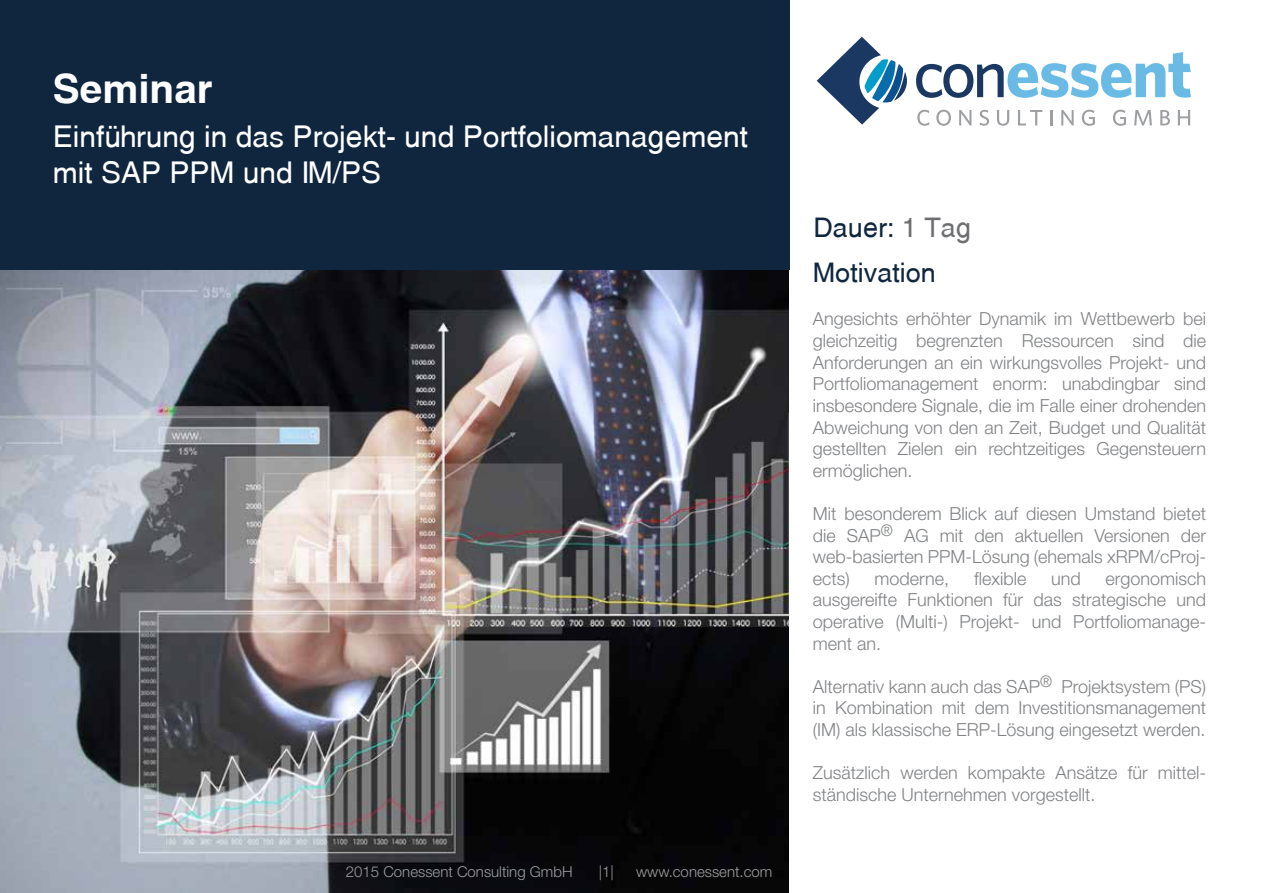
<style>
.page{position:relative;width:1263px;height:893px;background:#fff}
.page>*{position:absolute;margin:0;border:0;box-sizing:border-box;transform-origin:0 0}
.t1{font:700 40.5px "Swansea";color:#fff}
.t2{font:30px/36px "Swansea";color:#fff}
.t3{font:27px "Swansea";color:#0f263e}
.t4{font:300 18px/21.6px "Helvetica Neue";color:#808285;text-align:justify}
.t5{font:300 15px "Helvetica Neue";color:#9c9ea1}
.s1{color:#6d6e71}
</style>
<div class="page">
<img style="left:0;top:270px;width:789px;height:623px">
<div style="left:0;top:0;width:789px;height:270px;background:#0f263e"></div>
<svg style="left:916px;top:52px;width:275px;height:46px"></svg>
<svg style="left:917px;top:110px;width:12px;height:16px"></svg>
<svg style="left:936px;top:110px;width:15px;height:16px"></svg>
<svg style="left:959px;top:110px;width:12px;height:15px"></svg>
<svg style="left:980px;top:110px;width:9px;height:16px"></svg>
<svg style="left:997px;top:110px;width:12px;height:16px"></svg>
<svg style="left:1018px;top:110px;width:24px;height:15px"></svg>
<svg style="left:1050px;top:110px;width:2px;height:15px"></svg>
<svg style="left:1061px;top:110px;width:13px;height:15px"></svg>
<svg style="left:1082px;top:110px;width:13px;height:16px"></svg>
<svg style="left:1113px;top:110px;width:13px;height:16px"></svg>
<svg style="left:1134px;top:110px;width:18px;height:16px"></svg>
<svg style="left:1160px;top:110px;width:10px;height:15px"></svg>
<svg style="left:1178px;top:110px;width:12px;height:15px"></svg>
<svg style="left:817px;top:37px;width:90px;height:88px"></svg>
<h1 class="t1" style="left:53px;top:64px;width:161px">Seminar</h1>
<h2 class="t2" style="left:53px;top:118px;width:697px">Einführung in das Projekt- und Portfoliomanagement mit SAP PPM und IM/PS</h2>
<p class="t5" style="left:346px;top:860px;width:228px">2015 Conessent Consulting GmbH</p>
<p class="t5" style="left:599px;top:860px;width:16px">|1|</p>
<p class="t5" style="left:636px;top:860px;width:138px">www.conessent.com</p>
<h3 class="t3" style="left:813px;top:212px;width:159px">Dauer: <span class="s1">1 Tag</span></h3>
<h3 class="t3" style="left:813px;top:257px;width:125px">Motivation</h3>
<p class="t4" style="left:813px;top:307px;width:395px">Angesichts erhöhter Dynamik im Wettbewerb bei gleichzeitig begrenzten Ressourcen sind die Anforderungen an ein wirkungsvolles Projekt- und Portfoliomanagement enorm: unabdingbar sind insbesondere Signale, die im Falle einer drohenden Abweichung von den an Zeit, Budget und Qualität gestellten Zielen ein rechtzeitiges Gegensteuern ermöglichen.</p>
<p class="t4" style="left:813px;top:502px;width:395px">Mit besonderem Blick auf diesen Umstand bietet die SAP<sup>®</sup> AG mit den aktuellen Versionen der web-basierten PPM-Lösung (ehemals xRPM/cProj&shy;ects)</p>
<p class="t4" style="left:813px;top:566px;width:395px;text-indent:293px">ergonomisch ausgereifte Funktionen für das strategische und operative (Multi-) Projekt- und Portfoliomanage&shy;ment an.</p>
<p class="t4" style="left:813px;top:674px;width:395px">Alternativ kann auch das SAP<sup>®</sup> Projektsystem (PS) in Kombination mit dem Investitionsmanagement (IM) als klassische ERP-Lösung eingesetzt werden.</p>
<p class="t4" style="left:813px;top:761px;width:395px">Zusätzlich werden kompakte Ansätze für mittel&shy;ständische Unternehmen vorgestellt.</p>
<p class="t4" style="left:874px;top:566px;width:76px">moderne,</p>
<p class="t4" style="left:974px;top:566px;width:54px">flexible</p>
<p class="t4" style="left:1051px;top:566px;width:31px">und</p>
</div>
